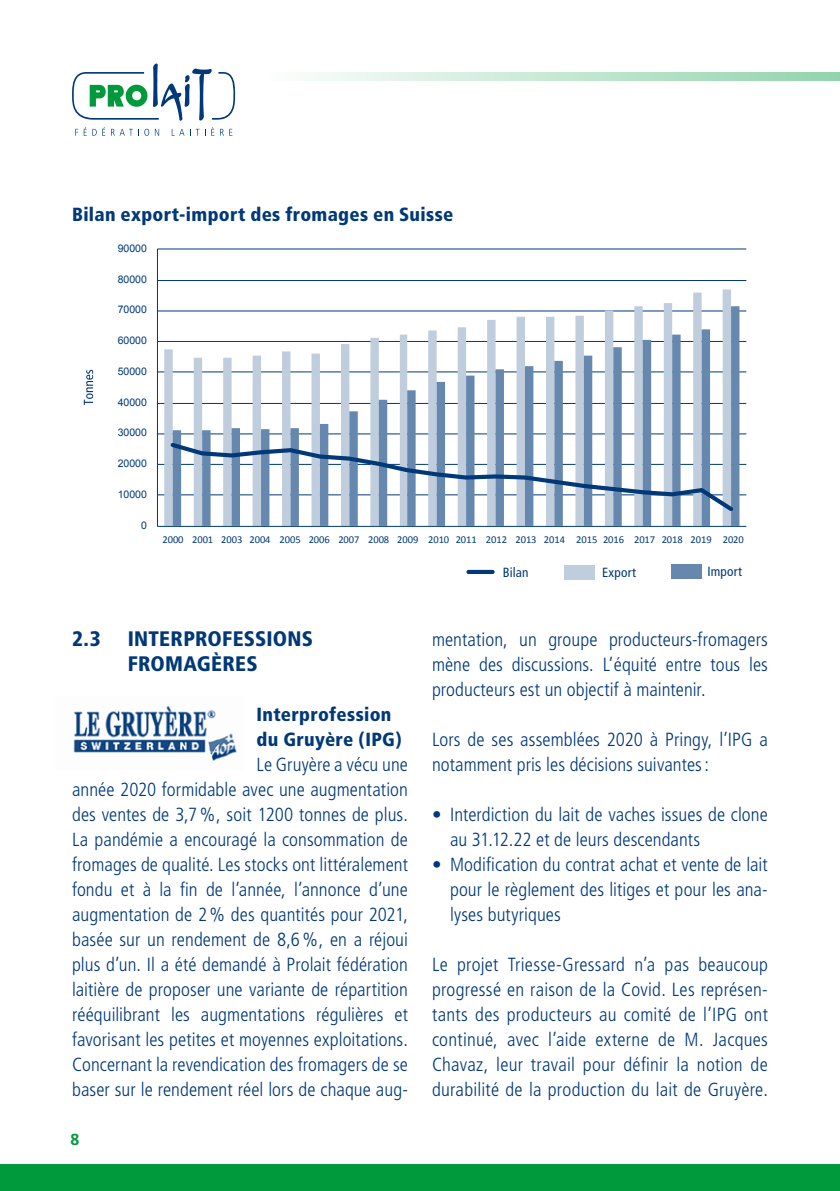
<style>
.page{position:relative;width:840px;height:1191px;background:#fff}
.page>*{position:absolute;margin:0;border:0;box-sizing:border-box;transform-origin:0 0}
.Titre_sous-rubrique{font:900 condensed 21px/25px "Frutiger";letter-spacing:.015em;color:#003878}
.Texte_courant{font:300 condensed 19px/25px "Frutiger";letter-spacing:.005em;color:#003878;text-align:justify}
.Titre_de_paragraphe{font:900 condensed 19px/25px "Frutiger";letter-spacing:.015em;color:#003878}
.t1{font:700 16px "Frutiger";color:#009a3c}
.t2{font:condensed 13.2px "Frutiger";letter-spacing:.015em;color:#003878}
.t3{font:10.6px "Calibri";letter-spacing:-.005em;color:#003878}
.t4{font:10.6px "Arial";color:#003878}
</style>
<div class="page">
<div style="left:0;top:1163px;width:839px;height:28px;background:#009a3c"></div>
<svg style="left:313px;top:72px;width:526px;height:9px;background:#c2e7d1"></svg>
<svg style="left:72px;top:63px;width:163px;height:58px"></svg>
<svg style="left:75px;top:129px;width:3px;height:7px"></svg>
<svg style="left:84px;top:127px;width:21px;height:9px"></svg>
<svg style="left:111px;top:129px;width:38px;height:7px"></svg>
<svg style="left:155px;top:129px;width:4px;height:7px"></svg>
<svg style="left:172px;top:129px;width:12px;height:7px"></svg>
<svg style="left:190px;top:129px;width:9px;height:7px"></svg>
<svg style="left:205px;top:127px;width:9px;height:9px"></svg>
<svg style="left:220px;top:129px;width:12px;height:7px"></svg>
<img style="left:73px;top:705px;width:164px;height:56px">
<hr style="left:157px;top:494px;width:588px;height:1px;background:#003878">
<hr style="left:157px;top:464px;width:588px;height:1px;background:#003878">
<hr style="left:157px;top:433px;width:588px;height:1px;background:#003878">
<hr style="left:157px;top:403px;width:588px;height:1px;background:#003878">
<hr style="left:157px;top:371px;width:588px;height:1px;background:#003878">
<hr style="left:157px;top:341px;width:588px;height:1px;background:#003878">
<hr style="left:157px;top:310px;width:588px;height:1px;background:#003878">
<hr style="left:157px;top:280px;width:588px;height:1px;background:#003878">
<hr style="left:157px;top:248px;width:588px;height:1px;background:#003878">
<svg style="left:164px;top:289px;width:566px;height:237px"></svg>
<svg style="left:173px;top:306px;width:566px;height:220px"></svg>
<hr style="left:157px;top:249px;width:1px;height:277px;background:#003878">
<hr style="left:157px;top:526px;width:588px;height:1px;background:#003878">
<svg style="left:167px;top:440px;width:569px;height:75px"></svg>
<svg style="left:84px;top:370px;width:9px;height:35px"></svg>
<div style="left:564px;top:564px;width:30px;height:15px;background:#bfcddd"></div>
<div style="left:670px;top:564px;width:31px;height:15px;background:#6687ae"></div>
<hr style="left:468px;top:570px;width:24px;height:4px;background:#003878">
<p class="Titre_de_paragraphe" style="left:72px;top:202px;width:382px">Bilan export-import des fromages en Suisse</p>
<p class="t4" style="left:118px;top:241px;width:31px">90000</p>
<p class="t4" style="left:118px;top:272px;width:31px">80000</p>
<p class="t4" style="left:118px;top:303px;width:31px">70000</p>
<p class="t4" style="left:118px;top:333px;width:31px">60000</p>
<p class="t4" style="left:118px;top:364px;width:31px">50000</p>
<p class="t4" style="left:118px;top:395px;width:31px">40000</p>
<p class="t4" style="left:118px;top:426px;width:31px">30000</p>
<p class="t4" style="left:118px;top:456px;width:31px">20000</p>
<p class="t4" style="left:118px;top:487px;width:31px">10000</p>
<p class="t4" style="left:141px;top:518px;width:7px">0</p>
<p class="t3" style="left:162px;top:533px;width:582px">2000 2001 2003 2004 2005 2006 2007 2008 2009 2010 2011 2012 2013 2014 2015 2016 2017 2018 2019 2020</p>
<p class="t2" style="left:502px;top:565px;width:27px">Bilan</p>
<p class="t2" style="left:601px;top:565px;width:36px">Export</p>
<p class="t2" style="left:707px;top:564px;width:36px">Import</p>
<p class="Titre_sous-rubrique" style="left:72px;top:626px;width:30px">2.3</p>
<p class="Titre_sous-rubrique" style="left:128px;top:626px;width:187px">INTERPROFESSIONS<br>FROMAGÈRES</p>
<p class="Titre_de_paragraphe" style="left:256px;top:702px;width:147px">Interprofession du Gruyère (IPG)</p>
<p class="Texte_courant" style="left:72px;top:752px;width:337px;text-indent:184px">Le Gruyère a vécu une année 2020 formidable avec une augmentation des ventes de 3,7%, soit 1200 tonnes de plus.<br>La pandémie a encouragé la consommation de fromages de qualité. Les stocks ont littéralement fondu et à la fin de l’année, l’annonce d’une augmentation de 2% des quantités pour 2021, basée sur un rendement de 8,6%, en a réjoui plus d’un. Il a été demandé à Prolait fédération laitière de proposer une variante de répartition rééquilibrant les augmentations régulières et favorisant les petites et moyennes exploitations.<br>Concernant la revendication des fromagers de se baser sur le rendement réel lors de chaque aug-</p>
<p class="t1" style="left:71px;top:1129px;width:10px">8</p>
<p class="Texte_courant" style="left:432px;top:627px;width:337px">mentation, un groupe producteurs-fromagers mène des discussions. L’équité entre tous les producteurs est un objectif à maintenir.</p>
<p class="Texte_courant" style="left:432px;top:727px;width:337px">Lors de ses assemblées 2020 à Pringy, l’IPG a notamment pris les décisions suivantes:</p>
<p class="Texte_courant" style="left:450px;top:802px;width:319px;text-indent:-18px">• Interdiction du lait de vaches issues de clone au 31.12.22 et de leurs descendants</p>
<p class="Texte_courant" style="left:450px;top:852px;width:319px;text-indent:-18px">• Modification du contrat achat et vente de lait pour le règlement des litiges et pour les ana&shy;lyses butyriques</p>
<p class="Texte_courant" style="left:432px;top:952px;width:337px">Le projet Triesse-Gressard n’a pas beaucoup progressé en raison de la Covid. Les représen&shy;tants des producteurs au comité de l’IPG ont continué, avec l’aide externe de M. Jacques Chavaz, leur travail pour définir la notion de durabilité de la production du lait de Gruyère.</p>
</div>
